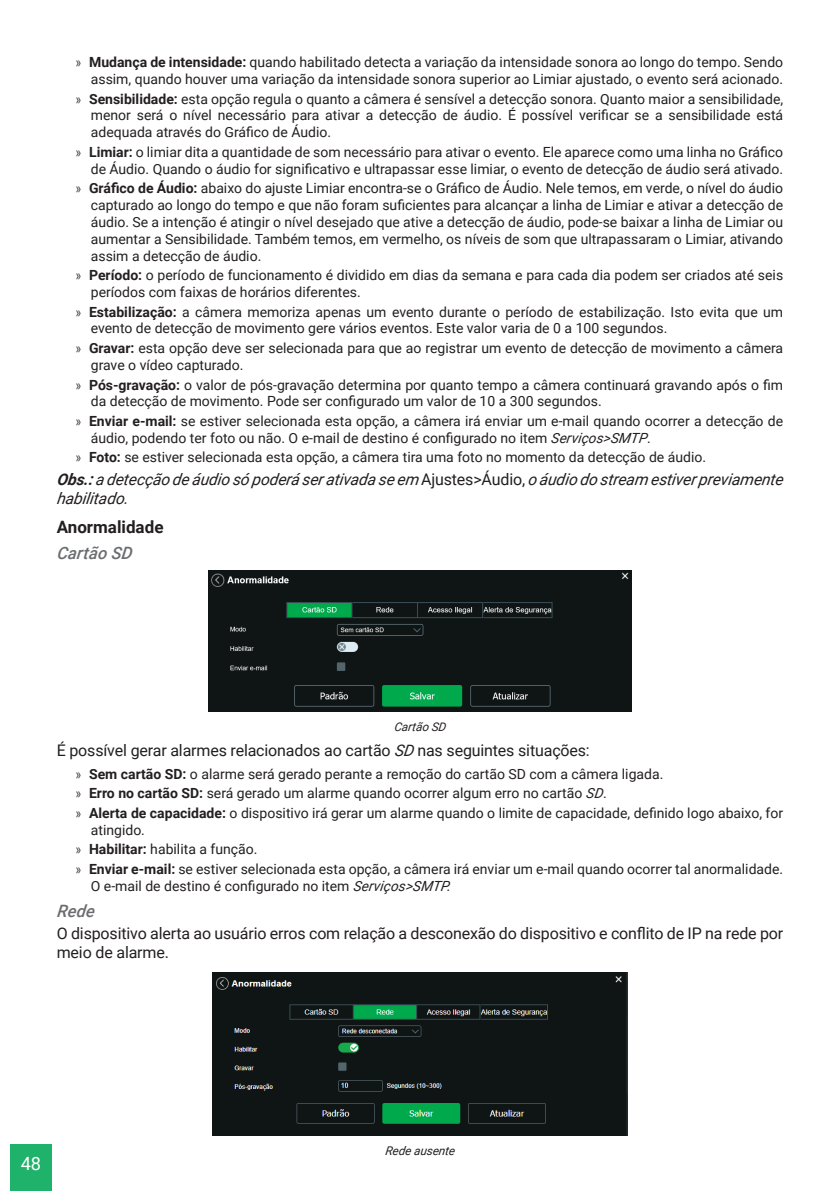
<style>
.page{position:relative;width:840px;height:1191px;background:#fff}
.page>*{position:absolute;margin:0;border:0;box-sizing:border-box;transform-origin:0 0}
.t1{font:18.2px "Roboto";color:#fff}
._3__Titulo_3{font:700 17px "Roboto";color:#231f20}
._4__Titulo_4{font:italic 500 17px "Roboto";color:#6c6d70}
._0__Corpo_de_texto{font:16px/19.2px "Roboto";letter-spacing:-.01em;color:#231f20}
._0__Corpo_de_texto-2{font:italic 16px/19.2px "Roboto";color:#231f20}
.t2{font:14px/16.8px "Roboto";color:#231f20}
._7__Legenda{font:italic 12px "Roboto";color:#231f20}
.s1{font-family:"Frutiger LT Std";font-weight:300;font-stretch:condensed}
.s2{font-weight:700}
.s3{font-style:italic}
.s4{font-style:normal}
</style>
<div class="page">
<div style="left:10px;top:1144px;width:42px;height:47px;background:#1eb26a"></div>
<img style="left:208px;top:570px;width:423px;height:141px">
<img style="left:213px;top:972px;width:414px;height:163px">
<p class="t2" style="left:75px;top:53px;width:709px;text-align:right"><span class="s1">»</span> <span class="s2">Mudança de intensidade:</span> quando habilitado detecta a variação da intensidade sonora ao longo do tempo. Sendo assim, quando houver uma variação da intensidade sonora superior ao Limiar ajustado, o evento será acionado.</p>
<p class="t2" style="left:91px;top:90px;width:693px;text-align:justify;text-indent:-16px"><span class="s1">»</span> <span class="s2">Sensibilidade:</span> esta opção regula o quanto a câmera é sensível a detecção sonora. Quanto maior a sensibilidade, menor será o nível necessário para ativar a detecção de áudio. É possível verificar se a sensibilidade está adequada através do Gráfico de Áudio.</p>
<p class="t2" style="left:75px;top:143px;width:709px;text-align:right"><span class="s1">»</span> <span class="s2">Limiar:</span> o limiar dita a quantidade de som necessário para ativar o evento. Ele aparece como uma linha no Gráfico de Áudio. Quando o áudio for significativo e ultrapassar esse limiar, o evento de detecção de áudio será ativado.</p>
<p class="t2" style="left:91px;top:179px;width:693px;text-align:justify;text-indent:-16px"><span class="s1">»</span> <span class="s2">Gráfico de Áudio:</span> abaixo do ajuste Limiar encontra-se o Gráfico de Áudio. Nele temos, em verde, o nível do áudio capturado ao longo do tempo e que não foram suficientes para alcançar a linha de Limiar e ativar a detecção de áudio. Se a intenção é atingir o nível desejado que ative a detecção de áudio, pode-se baixar a linha de Limiar ou aumentar a Sensibilidade. Também temos, em vermelho, os níveis de som que ultrapassaram o Limiar, ativando assim a detecção de áudio.</p>
<p class="t2" style="left:91px;top:266px;width:693px;text-indent:-16px"><span class="s1">»</span> <span class="s2">Período:</span> o período de funcionamento é dividido em dias da semana e para cada dia podem ser criados até seis períodos com faixas de horários diferentes.</p>
<p class="t2" style="left:91px;top:303px;width:693px;text-indent:-16px"><span class="s1">»</span> <span class="s2">Estabilização:</span> a câmera memoriza apenas um evento durante o período de estabilização. Isto evita que um evento de detecção de movimento gere vários eventos. Este valor varia de 0 a 100 segundos.</p>
<p class="t2" style="left:91px;top:339px;width:693px;text-indent:-16px"><span class="s1">»</span> <span class="s2">Gravar:</span> esta opção deve ser selecionada para que ao registrar um evento de detecção de movimento a câmera grave o vídeo capturado.</p>
<p class="t2" style="left:91px;top:376px;width:693px;text-indent:-16px"><span class="s1">»</span> <span class="s2">Pós-gravação:</span> o valor de pós-gravação determina por quanto tempo a câmera continuará gravando após o fim da detecção de movimento. Pode ser configurado um valor de 10 a 300 segundos.</p>
<p class="t2" style="left:91px;top:412px;width:693px;text-indent:-16px"><span class="s1">»</span> <span class="s2">Enviar e-mail:</span> se estiver selecionada esta opção, a câmera irá enviar um e-mail quando ocorrer a detecção de áudio, podendo ter foto ou não. O e-mail de destino é configurado no item <span class="s3">Serviços&gt;SMTP</span>.</p>
<p class="t2" style="left:75px;top:448px;width:632px"><span class="s1">»</span> <span class="s2">Foto:</span> se estiver selecionada esta opção, a câmera tira uma foto no momento da detecção de áudio.</p>
<p class="_0__Corpo_de_texto-2" style="left:57px;top:468px;width:731px"><span class="s2">Obs.:</span>a detecção de áudio só p oderá serativada se em <span class="s4">Aj u s t e s &gt; Á u d i o ,</span> o áudio do stream estiverpreviamente habilitado.</p>
<p class="_3__Titulo_3" style="left:57px;top:514px;width:108px">Anormalidade</p>
<p class="_4__Titulo_4" style="left:57px;top:541px;width:80px">Cartão SD</p>
<p class="_7__Legenda" style="left:394px;top:718px;width:56px">Cartão SD</p>
<p class="_0__Corpo_de_texto" style="left:57px;top:740px;width:534px">É possível gerar alarmes relacionados ao cartão <span class="s3">SD</span> nas seguintes situações:</p>
<p class="t2" style="left:75px;top:764px;width:589px"><span class="s1">»</span> <span class="s2">Sem cartão SD:</span> o alarme será gerado perante a remoção do cartão SD com a câmera ligada.</p>
<p class="t2" style="left:75px;top:784px;width:532px"><span class="s1">»</span> <span class="s2">Erro no cartão SD:</span> será gerado um alarme quando ocorrer algum erro no cartão <span class="s3">SD</span>.</p>
<p class="t2" style="left:91px;top:804px;width:693px;text-indent:-16px"><span class="s1">»</span> <span class="s2">Alerta de capacidade:</span> o dispositivo irá gerar um alarme quando o limite de capacidade, definido logo abaixo, for atingido.</p>
<p class="t2" style="left:75px;top:840px;width:184px"><span class="s1">»</span> <span class="s2">Habilitar:</span> habilita a função.</p>
<p class="t2" style="left:91px;top:860px;width:693px;text-indent:-16px"><span class="s1">»</span> <span class="s2">Enviar e-mail:</span> se estiver selecionada esta opção, a câmera irá enviar um e-mail quando ocorrer tal anormalidade.<br>O e-mail de destino é configurado no item <span class="s3">Serviços&gt;SMTP.</span></p>
<p class="_4__Titulo_4" style="left:57px;top:898px;width:42px">Rede</p>
<p class="_0__Corpo_de_texto" style="left:57px;top:923px;width:727px">O dispositivo alerta ao usuário erros com relação a desconexão do dispositivo e conflito de IP na rede por meio de alarme.</p>
<h1 class="t1" style="left:21px;top:1151px;width:22px">48</h1>
<p class="_7__Legenda" style="left:385px;top:1142px;width:73px">Rede ausente</p>
</div>
